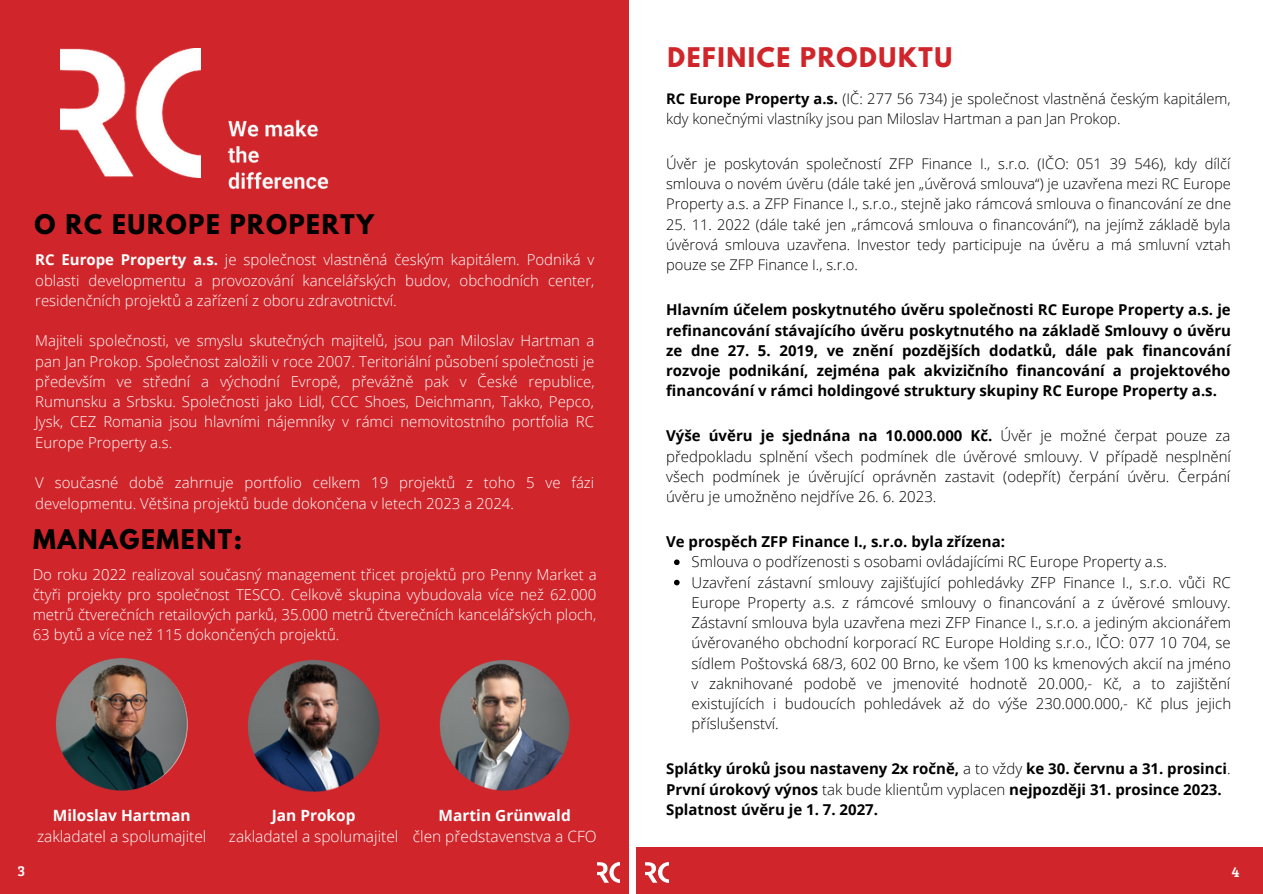
<style>
.page{position:relative;width:1263px;height:894px;background:#fff}
.page>*{position:absolute;margin:0;border:0;box-sizing:border-box;transform-origin:0 0}
.t1{font:700 24px "League Spartan";letter-spacing:.065em;color:#000}
.t2{font:700 24px "League Spartan";letter-spacing:.065em;color:#d0262b}
.t3{font:300 15.45px "Open Sans";color:#fff}
.t4{font:700 15.45px "Open Sans";color:#fff}
.t5{font:300 15px/20.2px "Open Sans";color:#fff;text-align:justify}
.t6{font:300 15px/20.2px "Open Sans";color:#000;text-align:justify}
.t7{font:700 15px/20.2px "Open Sans";color:#000;text-align:justify}
.t8{font:15px "Bree Serif";color:#fff}
.t9{font:300 14.7px/20.2px "Open Sans";color:#000;text-align:justify}
.s1{font-weight:700}
.s2{font-weight:300}
</style>
<div class="page">
<div style="left:0;top:1px;width:629px;height:892px;background:#d0262b"></div>
<div style="left:636px;top:847px;width:627px;height:46px;background:#d0262b"></div>
<img style="left:55px;top:657px;width:133px;height:133px;border-radius:50%">
<img style="left:247px;top:659px;width:133px;height:133px;border-radius:50%">
<img style="left:439px;top:659px;width:131px;height:131px;border-radius:50%">
<img style="left:646px;top:862px;width:22px;height:20px">
<img style="left:597px;top:862px;width:23px;height:20px">
<img style="left:228px;top:119px;width:101px;height:71px">
<img style="left:61px;top:48px;width:139px;height:129px">
<svg style="left:674px;top:559px;width:6px;height:6px"></svg>
<svg style="left:674px;top:579px;width:6px;height:6px"></svg>
<p class="t1" style="left:35px;top:213px;width:341px">O RC EUROPE PROPERTY</p>
<p class="t5" style="left:35px;top:249px;width:561px"><span class="s1">RC Europe Property a.s.</span> je společnost vlastněná českým kapitálem. Podniká v oblasti developmentu a provozování kancelářských budov, obchodních center, residenčních projektů a zařízení z oboru zdravotnictví.</p>
<p class="t5" style="left:35px;top:330px;width:561px">Majiteli společnosti, ve smyslu skutečných majitelů, jsou pan Miloslav Hartman a pan Jan Prokop. Společnost založili v roce 2007. Teritoriální působení společnosti je především ve střední a východní Evropě, převážně pak v České republice, Rumunsku a Srbsku. Společnosti jako Lidl, CCC Shoes, Deichmann, Takko, Pepco, Jysk, CEZ Romania jsou hlavními nájemníky v rámci nemovitostního portfolia RC Europe Property a.s.</p>
<p class="t5" style="left:35px;top:472px;width:560px">V současné době zahrnuje portfolio celkem 19 projektů z toho 5 ve fázi developmentu. Většina projektů bude dokončena v letech 2023 a 2024.</p>
<p class="t1" style="left:33px;top:526px;width:211px">MANAGEMENT:</p>
<p class="t5" style="left:33px;top:563px;width:565px">Do roku 2022 realizoval současný management třicet projektů pro Penny Market a čtyři projekty pro společnost TESCO. Celkově skupina vybudovala více než 62.000 metrů čtverečních retailových parků, 35.000 metrů čtverečních kancelářských ploch, 63 bytů a více než 115 dokončených projektů.</p>
<p class="t8" style="left:17px;top:859px;width:9px">3</p>
<p class="t4" style="left:53px;top:803px;width:139px">Miloslav Hartman</p>
<p class="t3" style="left:37px;top:825px;width:171px">zakladatel a spolumajitel</p>
<p class="t4" style="left:272px;top:803px;width:85px">Jan Prokop</p>
<p class="t3" style="left:229px;top:825px;width:171px">zakladatel a spolumajitel</p>
<p class="t4" style="left:439px;top:803px;width:134px">Martin Grünwald</p>
<p class="t3" style="left:413px;top:825px;width:185px">člen představenstva a CFO</p>
<p class="t2" style="left:667px;top:45px;width:286px">DEFINICE PRODUKTU</p>
<p class="t9" style="left:666px;top:88px;width:566px"><span class="s1">RC Europe Property a.s.</span> (IČ: 277 56 734) je společnost vlastněná českým kapitálem, kdy konečnými vlastníky jsou pan Miloslav Hartman a pan Jan Prokop.</p>
<p class="t9" style="left:666px;top:153px;width:567px">Úvěr je poskytován společností ZFP Finance I., s.r.o. (IČO: 051 39 546), kdy dílčí smlouva o novém úvěru (dále také jen „úvěrová smlouva“) je uzavřena mezi RC Europe Property a.s. a ZFP Finance I., s.r.o., stejně jako rámcová smlouva o financování ze dne</p>
<p class="t9" style="left:666px;top:214px;width:566px">25. 11. 2022 (dále také jen „rámcová smlouva o financování“), na jejímž základě byla úvěrová smlouva uzavřena. Investor tedy participuje na úvěru a má smluvní vztah pouze se ZFP Finance I., s.r.o.</p>
<p class="t7" style="left:666px;top:299px;width:566px">Hlavním účelem poskytnutého úvěru společnosti RC Europe Property a.s. je refinancování stávajícího úvěru poskytnutého na základě Smlouvy o úvěru ze dne 27. 5. 2019, ve znění pozdějších dodatků, dále pak financování rozvoje podnikání, zejména pak akvizičního financování a projektového financování v rámci holdingové struktury skupiny RC Europe Property a.s.</p>
<p class="t6" style="left:666px;top:425px;width:566px"><span class="s1">Výše úvěru je sjednána na 10.000.000 Kč.</span> Úvěr je možné čerpat pouze za předpokladu splnění všech podmínek dle úvěrové smlouvy. V případě nesplnění všech podmínek je úvěrující oprávněn zastavit (odepřít) čerpání úvěru. Čerpání úvěru je umožněno nejdříve 26. 6. 2023.</p>
<p class="t7" style="left:666px;top:531px;width:340px">Ve prospěch ZFP Finance I., s.r.o. byla zřízena:</p>
<p class="t6" style="left:692px;top:551px;width:477px">Smlouva o podřízenosti s osobami ovládajícími RC Europe Property a.s.</p>
<p class="t6" style="left:692px;top:571px;width:541px">Uzavření zástavní smlouvy zajišťující pohledávky ZFP Finance I., s.r.o. vůči RC Europe Property a.s. z rámcové smlouvy o financování a z úvěrové smlouvy.<br>Zástavní smlouva byla uzavřena mezi ZFP Finance I., s.r.o. a jediným akcionářem úvěrovaného obchodní korporací RC Europe Holding s.r.o., IČO: 077 10 704, se sídlem Poštovská 68/3, 602 00 Brno, ke všem 100 ks kmenových akcií na jméno v zaknihované podobě ve jmenovité hodnotě 20.000,- Kč, a to zajištění existujících i budoucích pohledávek až do výše 230.000.000,- Kč plus jejich příslušenství.</p>
<p class="t7" style="left:666px;top:758px;width:566px">Splátky úroků jsou nastaveny 2x ročně, <span class="s2">a to vždy</span> ke 30. červnu a 31. prosinci<span class="s2">.<br></span>První úrokový výnos <span class="s2">tak bude klientům vyplacen</span> nejpozději 31. prosince 2023.</p>
<p class="t7" style="left:666px;top:798px;width:213px">Splatnost úvěru je 1. 7. 2027.</p>
<p class="t8" style="left:1231px;top:860px;width:10px">4</p>
</div>
